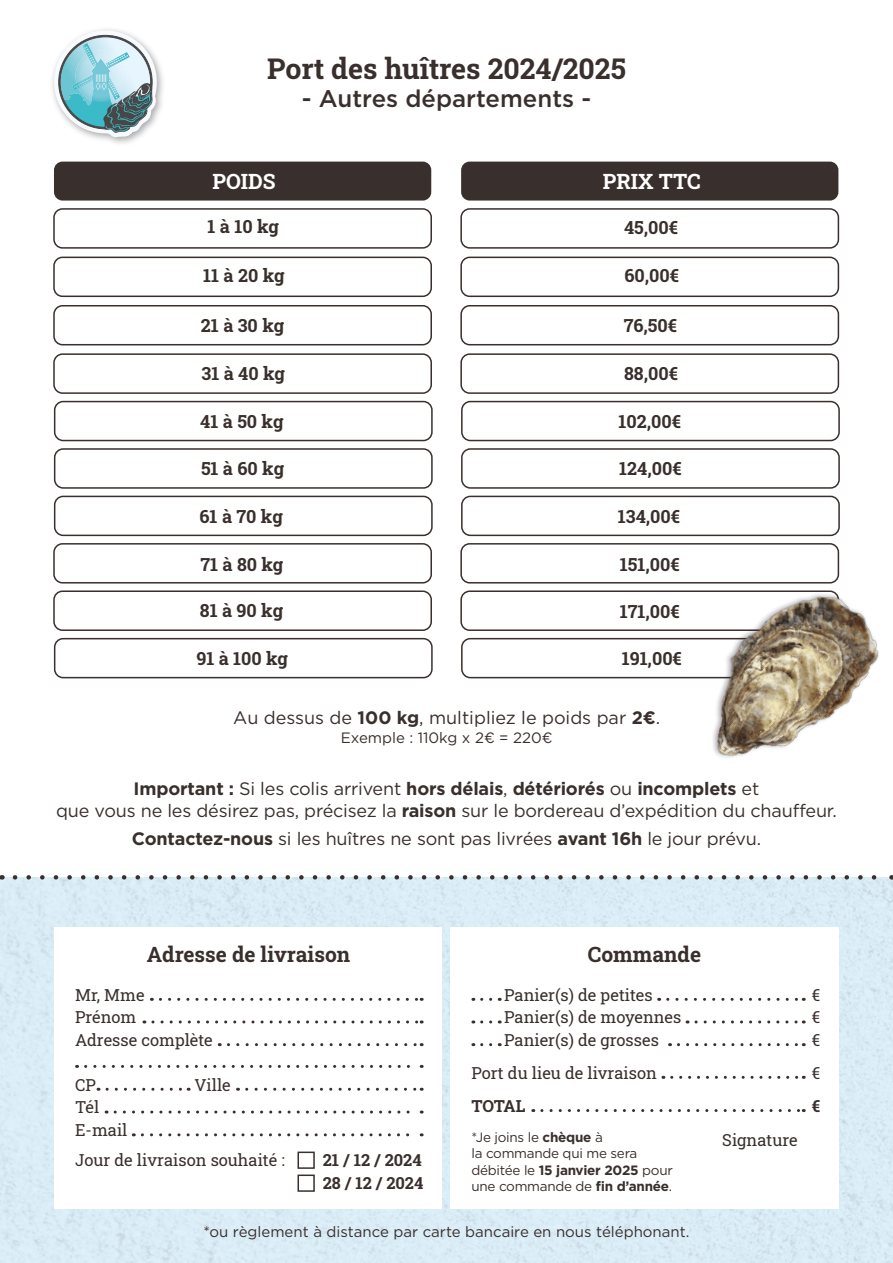
<style>
.page{position:relative;width:893px;height:1263px;background:#fff}
.page>*{position:absolute;margin:0;border:0;box-sizing:border-box;transform-origin:0 0}
.t1{font:700 28.5px "Roboto Slab";color:#392f2c}
.t2{font:500 24px "Gotham";color:#392f2c}
.t3{font:700 21px "Roboto Slab";color:#392f2c}
.t4{font:700 21px "Roboto Slab";color:#fff}
.t5{font:18px/21.6px "Gotham";letter-spacing:-.01em;color:#392f2c;text-align:center}
.t6{font:700 18px "Roboto Slab";color:#392f2c}
.t7{font:16.5px/22.5px "Roboto Slab";color:#392f2c}
.t8{font:700 16.5px/22.5px "Roboto Slab";color:#392f2c}
.t9{font:15px "Gotham";color:#392f2c}
.t10{font:13.5px/16.5px "Gotham";letter-spacing:-.02em;color:#392f2c}
.s1{font-weight:700}
</style>
<div class="page">
<div style="left:0;top:877px;width:893px;height:386px;background:#daecf6"></div>
<div style="left:54px;top:927px;width:388px;height:282px;background:#fff"></div>
<div style="left:451px;top:927px;width:388px;height:282px;background:#fff"></div>
<svg style="left:160px;top:998px;width:262px;height:3px"></svg>
<svg style="left:153px;top:1020px;width:269px;height:3px"></svg>
<svg style="left:228px;top:1043px;width:194px;height:3px"></svg>
<svg style="left:86px;top:1065px;width:336px;height:3px"></svg>
<svg style="left:107px;top:1088px;width:82px;height:3px"></svg>
<svg style="left:247px;top:1088px;width:175px;height:3px"></svg>
<svg style="left:115px;top:1110px;width:307px;height:3px"></svg>
<svg style="left:142px;top:1133px;width:280px;height:3px"></svg>
<div style="left:297px;top:1151px;width:18px;height:18px;border:2px solid #392f2c"></div>
<div style="left:297px;top:1174px;width:18px;height:18px;border:2px solid #392f2c"></div>
<svg style="left:482px;top:998px;width:18px;height:3px"></svg>
<svg style="left:482px;top:1020px;width:18px;height:3px"></svg>
<svg style="left:482px;top:1043px;width:18px;height:3px"></svg>
<svg style="left:668px;top:998px;width:136px;height:3px"></svg>
<svg style="left:696px;top:1020px;width:108px;height:3px"></svg>
<svg style="left:678px;top:1043px;width:126px;height:3px"></svg>
<svg style="left:672px;top:1076px;width:132px;height:3px"></svg>
<svg style="left:542px;top:1109px;width:262px;height:3px"></svg>
<div style="left:54px;top:162px;width:377px;height:39px;background:#392f2c;border-radius:9px"></div>
<div style="left:461px;top:162px;width:377px;height:39px;background:#392f2c;border-radius:9px"></div>
<div style="left:53px;top:208px;width:379px;height:41px;border:2px solid #392f2c;border-radius:9px"></div>
<div style="left:460px;top:208px;width:379px;height:41px;border:2px solid #392f2c;border-radius:9px"></div>
<div style="left:53px;top:257px;width:379px;height:40px;border:2px solid #392f2c;border-radius:9px"></div>
<div style="left:460px;top:257px;width:379px;height:40px;border:2px solid #392f2c;border-radius:9px"></div>
<div style="left:53px;top:305px;width:379px;height:40px;border:2px solid #392f2c;border-radius:9px"></div>
<div style="left:460px;top:305px;width:379px;height:40px;border:2px solid #392f2c;border-radius:9px"></div>
<div style="left:53px;top:353px;width:379px;height:41px;border:2px solid #392f2c;border-radius:9px"></div>
<div style="left:460px;top:353px;width:379px;height:41px;border:2px solid #392f2c;border-radius:9px"></div>
<div style="left:54px;top:401px;width:379px;height:40px;border:2px solid #392f2c;border-radius:9px"></div>
<div style="left:461px;top:401px;width:379px;height:40px;border:2px solid #392f2c;border-radius:9px"></div>
<div style="left:54px;top:448px;width:379px;height:41px;border:2px solid #392f2c;border-radius:9px"></div>
<div style="left:461px;top:448px;width:379px;height:41px;border:2px solid #392f2c;border-radius:9px"></div>
<div style="left:54px;top:496px;width:379px;height:40px;border:2px solid #392f2c;border-radius:9px"></div>
<div style="left:461px;top:496px;width:379px;height:40px;border:2px solid #392f2c;border-radius:9px"></div>
<div style="left:53px;top:543px;width:379px;height:40px;border:2px solid #392f2c;border-radius:9px"></div>
<div style="left:460px;top:543px;width:379px;height:40px;border:2px solid #392f2c;border-radius:9px"></div>
<div style="left:53px;top:590px;width:379px;height:41px;border:2px solid #392f2c;border-radius:9px"></div>
<div style="left:460px;top:590px;width:379px;height:41px;border:2px solid #392f2c;border-radius:9px"></div>
<div style="left:54px;top:638px;width:379px;height:40px;border:2px solid #392f2c;border-radius:9px"></div>
<div style="left:461px;top:638px;width:379px;height:40px;border:2px solid #392f2c;border-radius:9px"></div>
<svg style="left:15px;top:875px;width:870px;height:4px"></svg>
<img style="left:623px;top:510px;width:256px;height:248px">
<div style="left:49px;top:26px;width:117px;height:120px;background:#000;opacity:.34"></div>
<svg style="left:54px;top:30px;width:103px;height:109px"></svg>
<h1 class="t1" style="left:267px;top:49px;width:360px">Port des huîtres 2024/2025</h1>
<h2 class="t2" style="left:302px;top:83px;width:291px">- Autres départements -</h2>
<p class="t4" style="left:212px;top:167px;width:65px">POIDS</p>
<p class="t4" style="left:603px;top:167px;width:99px">PRIX TTC</p>
<p class="t6" style="left:208px;top:215px;width:73px">1 à 10 kg</p>
<p class="t6" style="left:203px;top:263px;width:83px">11 à 20 kg</p>
<p class="t6" style="left:201px;top:313px;width:85px">21 à 30 kg</p>
<p class="t6" style="left:202px;top:361px;width:85px">31 à 40 kg</p>
<p class="t6" style="left:200px;top:409px;width:85px">41 à 50 kg</p>
<p class="t6" style="left:201px;top:457px;width:85px">51 à 60 kg</p>
<p class="t6" style="left:200px;top:504px;width:85px">61 à 70 kg</p>
<p class="t6" style="left:200px;top:552px;width:85px">71 à 80 kg</p>
<p class="t6" style="left:200px;top:599px;width:85px">81 à 90 kg</p>
<p class="t6" style="left:196px;top:646px;width:93px">91 à 100 kg</p>
<p class="t6" style="left:624px;top:215px;width:56px">45,00€</p>
<p class="t6" style="left:624px;top:263px;width:56px">60,00€</p>
<p class="t6" style="left:624px;top:313px;width:55px">76,50€</p>
<p class="t6" style="left:624px;top:361px;width:55px">88,00€</p>
<p class="t6" style="left:618px;top:409px;width:64px">102,00€</p>
<p class="t6" style="left:619px;top:457px;width:64px">124,00€</p>
<p class="t6" style="left:618px;top:504px;width:64px">134,00€</p>
<p class="t6" style="left:620px;top:552px;width:61px">151,00€</p>
<p class="t6" style="left:620px;top:599px;width:61px">171,00€</p>
<p class="t6" style="left:622px;top:646px;width:62px">191,00€</p>
<p class="t5" style="left:233px;top:706px;width:429px">Au dessus de <span class="s1">100 kg</span>, multipliez le poids par <span class="s1">2€</span>.</p>
<p class="t9" style="left:341px;top:728px;width:213px">Exemple : 110kg x 2€ = 220€</p>
<p class="t5" style="left:56px;top:777px;width:782px"><span class="s1">Important :</span> Si les colis arrivent <span class="s1">hors délais</span>, <span class="s1">détériorés</span> ou <span class="s1">incomplets</span> et<br>que vous ne les désirez pas, précisez la <span class="s1">raison</span> sur le bordereau d’expédition du chauffeur.</p>
<p class="t5" style="left:132px;top:828px;width:631px"><span class="s1">Contactez-nous</span> si les huîtres ne sont pas livrées <span class="s1">avant 16h</span> le jour prévu.</p>
<p class="t3" style="left:147px;top:939px;width:205px">Adresse de livraison</p>
<p class="t3" style="left:588px;top:939px;width:115px">Commande</p>
<p class="t7" style="left:75px;top:983px;width:139px">Mr, Mme<br>Prénom<br>Adresse complète</p>
<p class="t7" style="left:75px;top:1073px;width:22px">CP</p>
<p class="t7" style="left:194px;top:1073px;width:38px">Ville</p>
<p class="t7" style="left:75px;top:1096px;width:54px">Tél<br>E-mail</p>
<p class="t7" style="left:75px;top:1148px;width:211px">Jour de livraison souhaité :</p>
<p class="t7" style="left:504px;top:983px;width:179px">Panier(s) de petites<br>Panier(s) de moyennes<br>Panier(s) de grosses</p>
<p class="t7" style="left:471px;top:1061px;width:187px">Port du lieu de livraison</p>
<p class="t8" style="left:471px;top:1094px;width:55px">TOTAL</p>
<p class="t10" style="left:471px;top:1128px;width:203px">*Je joins le <span class="s1">chèque</span> à<br>la commande qui me sera débitée le <span class="s1">15 janvier 2025</span> pour une commande de <span class="s1">fin d’année</span>.</p>
<p class="t8" style="left:323px;top:1148px;width:102px">21 / 12 / 2024<br>28 / 12 / 2024</p>
<p class="t9" style="left:203px;top:1222px;width:488px">*ou règlement à distance par carte bancaire en nous téléphonant.</p>
<p class="t7" style="left:722px;top:1129px;width:77px">Signature</p>
<p class="t7" style="left:812px;top:983px;width:10px;text-align:justify">€ € €</p>
<p class="t7" style="left:812px;top:1061px;width:10px">€</p>
<p class="t8" style="left:812px;top:1094px;width:10px">€</p>
</div>
